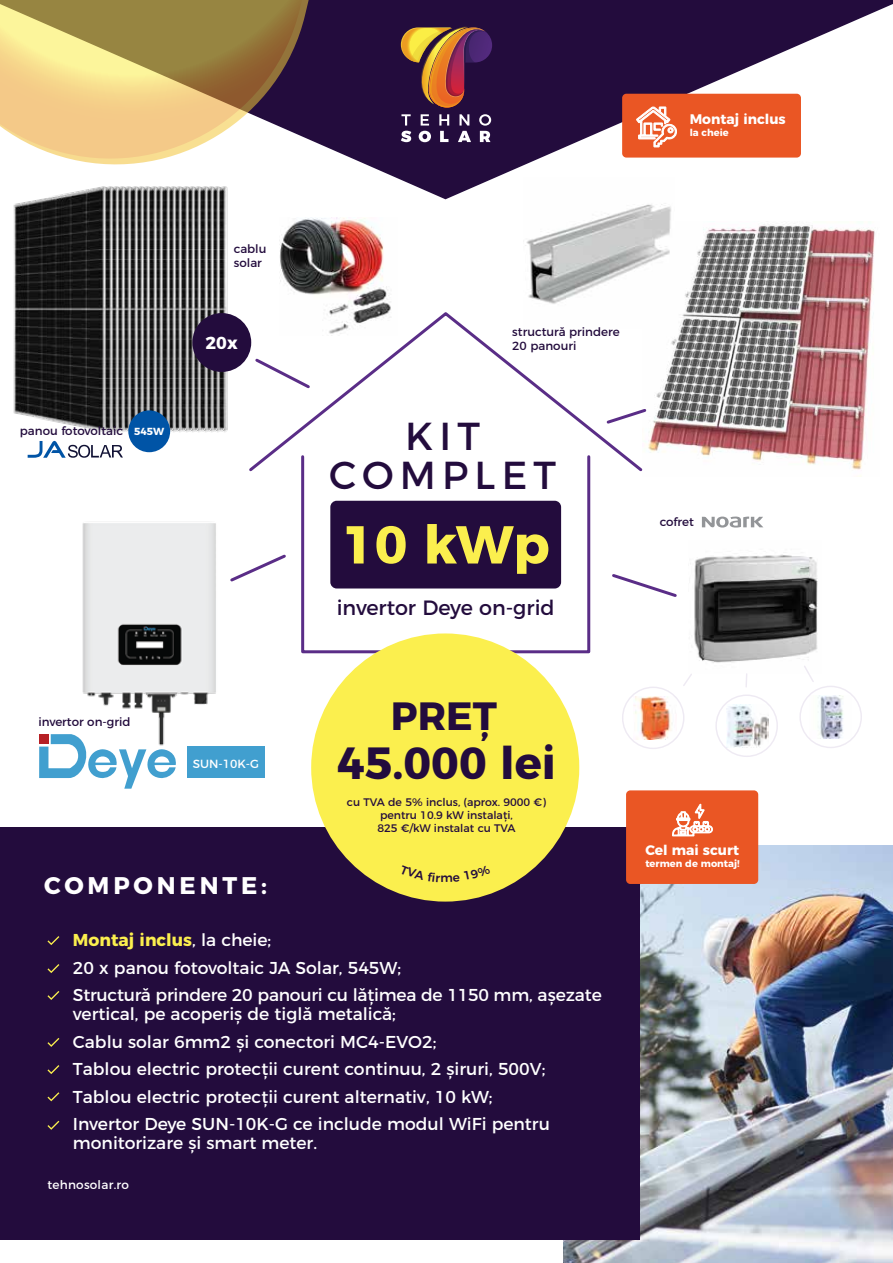
<style>
.page{position:relative;width:893px;height:1263px;background:#fff}
.page>*{position:absolute;margin:0;border:0;box-sizing:border-box;transform-origin:0 0}
.t1{font:700 53.25px "Montserrat";color:#fbef4e}
.t2{font:700 45px "Montserrat";color:#230c3d}
.t3{font:700 39.45px "Montserrat";color:#230c3d}
.t4{font:39px/39px "Montserrat";letter-spacing:.16em;color:#230c3d;text-align:center}
.t5{font:700 24.15px "Montserrat";letter-spacing:.16em;color:#fff}
.t6{font:20.7px "Montserrat";color:#230c3d}
.t7{font:700 17.4px "Montserrat";color:#fff}
.t8{font:17.25px/27.5px "Montserrat";color:#fff}
.t9{font:700 13.8px "Montserrat";color:#fff}
.t10{font:12px "Montserrat";letter-spacing:.02em;color:#fff}
.t11{font:11.85px/14.2px "Montserrat";color:#230c3d}
.t12{font:11.85px "Montserrat";color:#fff}
.t13{font:10.95px/13px "Montserrat";color:#230c3d;text-align:center}
.t14{font:700 10.2px "Montserrat";color:#fff}
.t15{font:700 9.75px "Montserrat";color:#fff}
.s1{font-weight:700;color:#fbef4e}
</style>
<div class="page">
<img style="left:563px;top:845px;width:330px;height:418px">
<img style="left:690px;top:554px;width:128px;height:109px">
<div style="left:0;top:827px;width:640px;height:412px;background:#230c3d"></div>
<img style="left:648px;top:224px;width:227px;height:252px">
<img style="left:525px;top:204px;width:150px;height:124px">
<div style="left:187px;top:747px;width:77px;height:31px;background:#419fcf"></div>
<img style="left:82px;top:523px;width:175px;height:224px">
<img style="left:224px;top:199px;width:5px;height:233px">
<img style="left:218px;top:199px;width:6px;height:233px">
<img style="left:212px;top:199px;width:6px;height:233px">
<img style="left:205px;top:199px;width:7px;height:233px">
<img style="left:198px;top:199px;width:7px;height:233px">
<img style="left:192px;top:199px;width:6px;height:233px">
<img style="left:186px;top:199px;width:6px;height:233px">
<img style="left:180px;top:199px;width:6px;height:233px">
<img style="left:173px;top:199px;width:7px;height:233px">
<img style="left:167px;top:199px;width:6px;height:243px">
<img style="left:161px;top:199px;width:6px;height:220px">
<img style="left:154px;top:199px;width:7px;height:214px">
<img style="left:148px;top:199px;width:6px;height:211px">
<img style="left:142px;top:199px;width:6px;height:212px">
<img style="left:13px;top:199px;width:129px;height:243px">
<svg style="left:28px;top:441px;width:95px;height:17px"></svg>
<div style="left:192px;top:313px;width:59px;height:59px;background:#230c3d;border-radius:50%"></div>
<div style="left:128px;top:410px;width:42px;height:42px;background:#0054a6;border-radius:50%"></div>
<svg style="left:683px;top:674px;width:9px;height:12px"></svg>
<svg style="left:745px;top:673px;width:2px;height:14px"></svg>
<svg style="left:804px;top:666px;width:10px;height:16px"></svg>
<svg style="left:228px;top:552px;width:58px;height:32px"></svg>
<svg style="left:612px;top:574px;width:65px;height:23px"></svg>
<svg style="left:246px;top:310px;width:399px;height:164px"></svg>
<div style="left:301px;top:455px;width:289px;height:198px;border:3px solid #5a2d87"></div>
<div style="left:330px;top:501px;width:231px;height:87px;background:#230c3d;border-radius:6px"></div>
<svg style="left:39px;top:734px;width:138px;height:55px"></svg>
<div style="left:39px;top:734px;width:9px;height:10px;background:#b62025"></div>
<img style="left:279px;top:218px;width:119px;height:118px">
<svg style="left:47px;top:936px;width:12px;height:9px"></svg>
<svg style="left:47px;top:964px;width:12px;height:9px"></svg>
<svg style="left:47px;top:991px;width:12px;height:9px"></svg>
<svg style="left:47px;top:1038px;width:12px;height:9px"></svg>
<svg style="left:47px;top:1065px;width:12px;height:9px"></svg>
<svg style="left:47px;top:1092px;width:12px;height:9px"></svg>
<svg style="left:47px;top:1121px;width:12px;height:9px"></svg>
<svg style="left:702px;top:517px;width:61px;height:11px"></svg>
<img style="left:634px;top:697px;width:42px;height:42px">
<div style="left:622px;top:686px;width:62px;height:63px;border:2px solid #5a2d87;border-radius:50%"></div>
<img style="left:726px;top:704px;width:43px;height:43px">
<img style="left:818px;top:696px;width:25px;height:42px">
<div style="left:715px;top:694px;width:63px;height:63px;border:2px solid #5a2d87;border-radius:50%"></div>
<div style="left:799px;top:686px;width:63px;height:62px;border:2px solid #5a2d87;border-radius:50%"></div>
<svg style="left:42px;top:0;width:851px;height:199px"></svg>
<svg style="left:401px;top:114px;width:10px;height:28px"></svg>
<svg style="left:419px;top:114px;width:12px;height:28px"></svg>
<svg style="left:439px;top:114px;width:10px;height:28px"></svg>
<svg style="left:458px;top:114px;width:13px;height:28px"></svg>
<svg style="left:479px;top:114px;width:12px;height:28px"></svg>
<svg style="left:401px;top:17px;width:91px;height:91px;background:#75443f"></svg>
<div style="left:626px;top:790px;width:132px;height:94px;background:#ea5624;border-radius:4px"></div>
<svg style="left:672px;top:803px;width:41px;height:34px"></svg>
<div style="left:622px;top:94px;width:179px;height:64px;background:#ea5624;border-radius:4px"></div>
<svg style="left:636px;top:106px;width:41px;height:42px"></svg>
<svg style="left:0;top:27px;width:387px;height:137px;background:#ad9475"></svg>
<svg style="left:0;top:0;width:393px;height:27px;background:#826f44"></svg>
<div style="left:311px;top:633px;width:268px;height:268px;background:#fbef4e;border-radius:50%"></div>
<p class="t9" style="left:690px;top:108px;width:98px">Montaj inclus</p>
<p class="t15" style="left:690px;top:124px;width:40px">la cheie</p>
<p class="t11" style="left:20px;top:423px;width:105px">panou fotovoltaic</p>
<p class="t14" style="left:134px;top:423px;width:32px">545W</p>
<p class="t11" style="left:234px;top:241px;width:34px">cablu solar</p>
<p class="t7" style="left:206px;top:328px;width:34px">20x</p>
<p class="t11" style="left:512px;top:324px;width:109px">structură prindere<br>20 panouri</p>
<h3 class="t4" style="left:329px;top:413px;width:228px">KIT<br>COMPLET</h3>
<h1 class="t1" style="left:342px;top:501px;width:209px">10 kWp</h1>
<p class="t6" style="left:337px;top:591px;width:219px">invertor Deye on-grid</p>
<p class="t11" style="left:660px;top:514px;width:36px">cofret</p>
<p class="t11" style="left:38px;top:714px;width:94px">invertor on-grid</p>
<p class="t12" style="left:193px;top:754px;width:68px">SUN-10K-G</p>
<h3 class="t3" style="left:391px;top:684px;width:108px">PREȚ</h3>
<h2 class="t2" style="left:337px;top:726px;width:220px">45.000 lei</h2>
<p class="t13" style="left:347px;top:795px;width:201px">cu TVA de 5% inclus, (aprox. 9000 €) pentru 10.9 kW instalați,<br>825 €/kW instalat cu TVA</p>
<h3 class="t5" style="left:44px;top:865px;width:224px">COMPONENTE:</h3>
<p class="t8" style="left:73px;top:925px;width:530px"><span class="s1">Montaj inclus</span>, la cheie;<br>20 x panou fotovoltaic JA Solar, 545W;<br>Structură prindere 20 panouri cu lățimea de 1150 mm, așezate</p>
<p class="t8" style="left:73px;top:999px;width:479px">vertical, pe acoperiș de tiglă metalică;<br>Cablu solar 6mm2 și conectori MC4-EVO2;<br>Tablou electric protecții curent continuu, 2 șiruri, 500V; Tablou electric protecții curent alternativ, 10 kW; Invertor Deye SUN-10K-G ce include modul WiFi pentru</p>
<p class="t8" style="left:73px;top:1128px;width:246px">monitorizare și smart meter.</p>
<p class="t10" style="left:47px;top:1175px;width:83px">tehnosolar.ro</p>
<p class="t9" style="left:645px;top:839px;width:95px">Cel mai scurt</p>
<p class="t15" style="left:645px;top:855px;width:96px">termen de montaj!</p>
</div>
